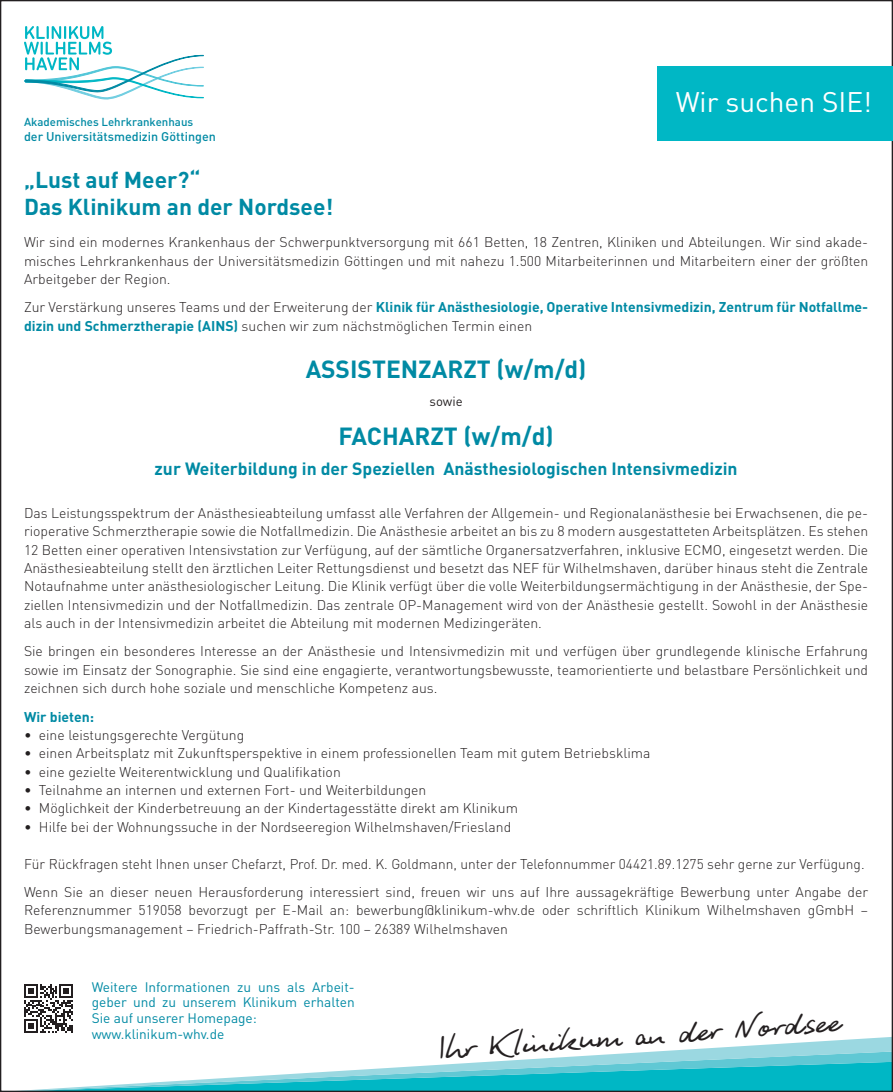
<style>
.page{position:relative;width:893px;height:1092px;background:#fff}
.page>*{position:absolute;margin:0;border:0;box-sizing:border-box;transform-origin:0 0}
.t1{font:35px "Nowa";color:#231f20}
.t2{font:28px "DIN";color:#fff}
.t3{font:700 24.5px "DIN";color:#008aa4}
.t4{font:700 22.75px/27.3px "DIN";color:#008aa4}
.t5{font:700 17.5px "DIN";color:#008aa4}
.t6{font:300 14px/18.4px "DIN";color:#231f20;text-align:justify}
.t7{font:700 14px/18.4px "DIN";color:#008aa4}
.t8{font:13.65px/15.6px "DIN";color:#008aa4}
.t9{font:13.12px "DIN";color:#231f20}
.t10{font:500 12.6px "DIN";color:#008aa4}
.t11{font:500 11.55px "DIN";color:#008aa4}
.s1{font-weight:300;color:#231f20}
</style>
<div class="page">
<svg style="left:24px;top:26px;width:180px;height:73px"></svg>
<svg style="left:49px;top:1037px;width:842px;height:52px"></svg>
<svg style="left:24px;top:984px;width:49px;height:48px"></svg>
<div style="left:657px;top:66px;width:236px;height:74px;background:#00b7c5"></div>
<p class="t11" style="left:24px;top:114px;width:171px">Akademisches Lehrkrankenhaus</p>
<p class="t10" style="left:24px;top:128px;width:193px">der Universitätsmedizin Göttingen</p>
<h3 class="t4" style="left:24px;top:165px;width:311px">„Lust auf Meer?“<br>Das Klinikum an der Nordsee!</h3>
<h2 class="t2" style="left:676px;top:84px;width:198px">Wir suchen SIE!</h2>
<p class="t6" style="left:24px;top:233px;width:846px">Wir sind ein modernes Krankenhaus der Schwerpunktversorgung mit 661 Betten, 18 Zentren, Kliniken und Abteilungen. Wir sind akade&shy;misches Lehrkrankenhaus der Universitätsmedizin Göttingen und mit nahezu 1.500 Mitarbeiterinnen und Mitarbeitern einer der größten Arbeitgeber der Region.</p>
<p class="t7" style="left:24px;top:297px;width:846px"><span class="s1">Zur Verstärkung unseres Teams und der Erweiterung der</span> Klinik für Anästhesiologie, Operative Intensivmedizin, Zentrum für Notfallme&shy;dizin und Schmerztherapie (AINS) <span class="s1">suchen wir zum nächstmöglichen Termin einen</span></p>
<h3 class="t3" style="left:306px;top:353px;width:282px">ASSISTENZARZT (w/m/d)</h3>
<p class="t9" style="left:429px;top:393px;width:35px">sowie</p>
<h3 class="t3" style="left:339px;top:420px;width:217px">FACHARZT (w/m/d)</h3>
<p class="t5" style="left:155px;top:457px;width:584px">zur Weiterbildung in der Speziellen Anästhesiologischen Intensivmedizin</p>
<p class="t6" style="left:24px;top:503px;width:846px">Das Leistungsspektrum der Anästhesieabteilung umfasst alle Verfahren der Allgemein- und Regionalanästhesie bei Erwachsenen, die pe&shy;rioperative Schmerztherapie sowie die Notfallmedizin. Die Anästhesie arbeitet an bis zu 8 modern ausgestatteten Arbeitsplätzen. Es stehen 12 Betten einer operativen Intensivstation zur Verfügung, auf der sämtliche Organersatzverfahren, inklusive ECMO, eingesetzt werden. Die Anästhesieabteilung stellt den ärztlichen Leiter Rettungsdienst und besetzt das NEF für Wilhelmshaven, darüber hinaus steht die Zentrale Notaufnahme unter anästhesiologischer Leitung. Die Klinik verfügt über die volle Weiterbildungsermächtigung in der Anästhesie, der Spe&shy;ziellen Intensivmedizin und der Notfallmedizin. Das zentrale OP-Management wird von der Anästhesie gestellt. Sowohl in der Anästhesie als auch in der Intensivmedizin arbeitet die Abteilung mit modernen Medizingeräten.</p>
<p class="t6" style="left:24px;top:642px;width:846px">Sie bringen ein besonderes Interesse an der Anästhesie und Intensivmedizin mit und verfügen über grundlegende klinische Erfahrung sowie im Einsatz der Sonographie. Sie sind eine engagierte, verantwortungsbewusste, teamorientierte und belastbare Persönlichkeit und zeichnen sich durch hohe soziale und menschliche Kompetenz aus.</p>
<p class="t7" style="left:24px;top:706px;width:72px">Wir bieten:</p>
<p class="t6" style="left:24px;top:725px;width:222px">• eine leistungsgerechte Vergütung</p>
<p class="t6" style="left:24px;top:743px;width:628px">• einen Arbeitsplatz mit Zukunftsperspektive in einem professionellen Team mit gutem Betriebsklima</p>
<p class="t6" style="left:24px;top:762px;width:318px">• eine gezielte Weiterentwicklung und Qualifikation</p>
<p class="t6" style="left:24px;top:780px;width:404px">• Teilnahme an internen und externen Fort- und Weiterbildungen</p>
<p class="t6" style="left:24px;top:799px;width:496px">• Möglichkeit der Kinderbetreuung an der Kindertagesstätte direkt am Klinikum</p>
<p class="t6" style="left:24px;top:817px;width:489px">• Hilfe bei der Wohnungssuche in der Nordseeregion Wilhelmshaven/Friesland</p>
<p class="t6" style="left:24px;top:849px;width:846px;line-height:28.3px">Für Rückfragen steht Ihnen unser Chefarzt, Prof. Dr. med. K. Goldmann, unter der Telefonnummer 04421.89.1275 sehr gerne zur Verfügung.<br>Wenn Sie an dieser neuen Herausforderung interessiert sind, freuen wir uns auf Ihre aussagekräftige Bewerbung unter Angabe der</p>
<p class="t6" style="left:24px;top:900px;width:846px">Referenznummer 519058 bevorzugt per E-Mail an: bewerbung@klinikum-whv.de oder schriftlich Klinikum Wilhelmshaven gGmbH –<br>Bewerbungsmanagement – Friedrich-Paffrath-Str. 100 – 26389 Wilhelmshaven</p>
<p class="t8" style="left:92px;top:978px;width:265px">Weitere Informationen zu uns als Arbeit&shy;geber und zu unserem Klinikum erhalten<br>Sie auf unserer Homepage: www.klinikum-whv.de</p>
<h1 class="t1" style="left:438px;top:1024px;width:403px;rotate:-4deg">Ihr Klinikum an der Nordsee</h1>
</div>
